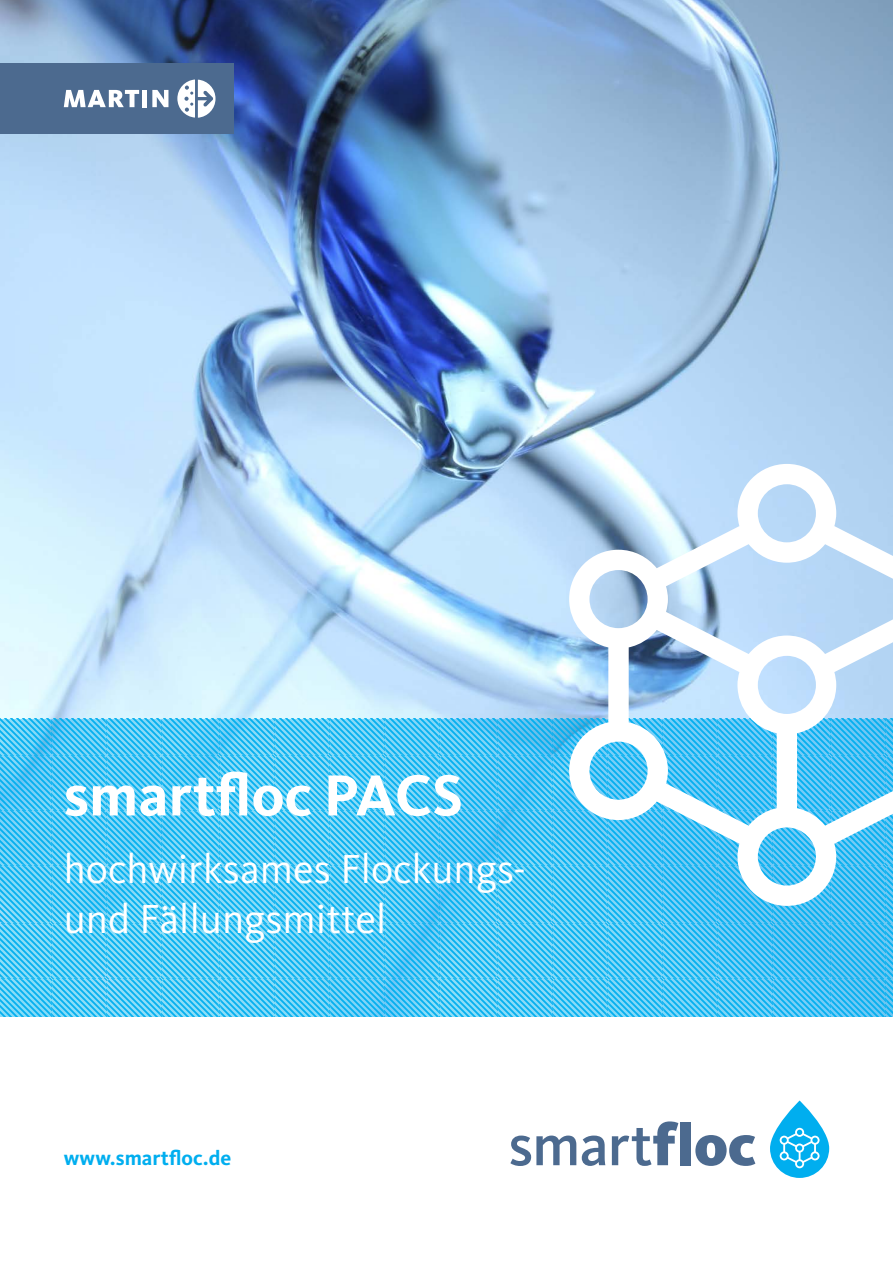
<style>
.page{position:relative;width:893px;height:1263px;background:#fff}
.page>*{position:absolute;margin:0;border:0;box-sizing:border-box;transform-origin:0 0}
.t1{font:700 60px "Kievit Pro";color:#fff}
.t2{font:42px/50.4px "Kievit Pro";color:#fff}
.t3{font:700 21px "Kievit Pro";color:#00aeef}
</style>
<div class="page">
<img style="left:0;top:0;width:893px;height:719px">
<svg style="left:0;top:719px;width:893px;height:297px;background:#4cc5f3"></svg>
<svg style="left:770px;top:1100px;width:59px;height:78px;fill:#00aeef"></svg>
<svg style="left:510px;top:1135px;width:66px;height:31px"></svg>
<svg style="left:582px;top:1135px;width:23px;height:31px"></svg>
<svg style="left:612px;top:1121px;width:66px;height:45px"></svg>
<div style="left:680px;top:1122px;width:11px;height:43px;background:#4c6a8f"></div>
<svg style="left:695px;top:1135px;width:60px;height:31px"></svg>
<svg style="left:780px;top:1128px;width:39px;height:40px;background:#44c3f3"></svg>
<svg style="left:569px;top:464px;width:324px;height:442px"></svg>
<div style="left:0;top:64px;width:234px;height:70px;background:#4c6a8f"></div>
<svg style="left:64px;top:90px;width:75px;height:17px"></svg>
<div style="left:142px;top:90px;width:5px;height:17px;background:#fff"></div>
<svg style="left:152px;top:90px;width:16px;height:17px"></svg>
<svg style="left:177px;top:79px;width:38px;height:39px"></svg>
<h1 class="t1" style="left:64px;top:759px;width:401px">smartfloc PACS</h1>
<p class="t2" style="left:64px;top:843px;width:464px">hochwirksames Flockungs&shy;und Fällungsmittel</p>
<p class="t3" style="left:64px;top:1145px;width:169px">www.smartfloc.de</p>
</div>
